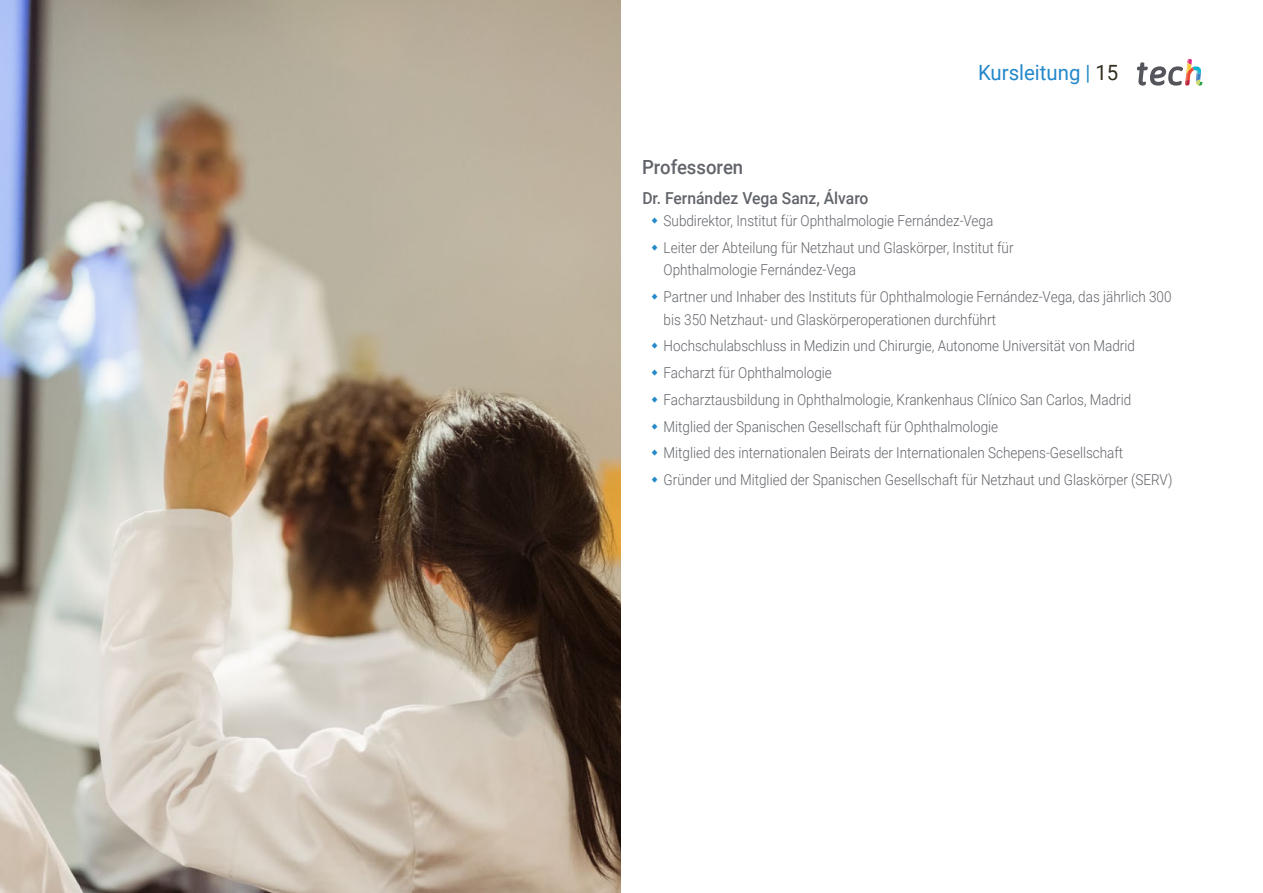
<style>
.page{position:relative;width:1263px;height:893px;background:#fff}
.page>*{position:absolute;margin:0;border:0;box-sizing:border-box;transform-origin:0 0}
.t1{font:21px "Roboto";color:#2488c9}
.t2{font:500 19.5px "Roboto";color:#61646a;scale:.95 1}
.t3{font:500 16.5px "Roboto";color:#61646a;scale:.95 1}
.t4{font:300 15px/26.7px "Roboto";color:#61646a;scale:.9 1}
.s1{color:#312e20}
</style>
<div class="page">
<img style="left:0;top:0;width:621px;height:893px">
<svg style="left:1137px;top:59px;width:65px;height:27px"></svg>
<h1 class="t1" style="left:978px;top:57px;width:142px">Kursleitung | <span class="s1">15</span></h1>
<h2 class="t2" style="left:642px;top:154px;width:108px">Professoren</h2>
<p class="t3" style="left:642px;top:186px;width:240px">Dr. Fernández Vega Sanz, Álvaro</p>
<p class="t4" style="left:664px;top:207px;width:390px">Subdirektor, Institut für Ophthalmologie Fernández-Vega<br>Leiter der Abteilung für Netzhaut und Glaskörper, Institut für</p>
<p class="t4" style="left:664px;top:256px;width:566px">Ophthalmologie Fernández-Vega<br>Partner und Inhaber des Instituts für Ophthalmologie Fernández-Vega, das jährlich 300</p>
<p class="t4" style="left:664px;top:305px;width:567px">bis 350 Netzhaut- und Glaskörperoperationen durchführt<br>Hochschulabschluss in Medizin und Chirurgie, Autonome Universität von Madrid Facharzt für Ophthalmologie<br>Facharztausbildung in Ophthalmologie, Krankenhaus Clínico San Carlos, Madrid Mitglied der Spanischen Gesellschaft für Ophthalmologie<br>Mitglied des internationalen Beirats der Internationalen Schepens-Gesellschaft Gründer und Mitglied der Spanischen Gesellschaft für Netzhaut und Glaskörper (SERV)</p>
</div>
